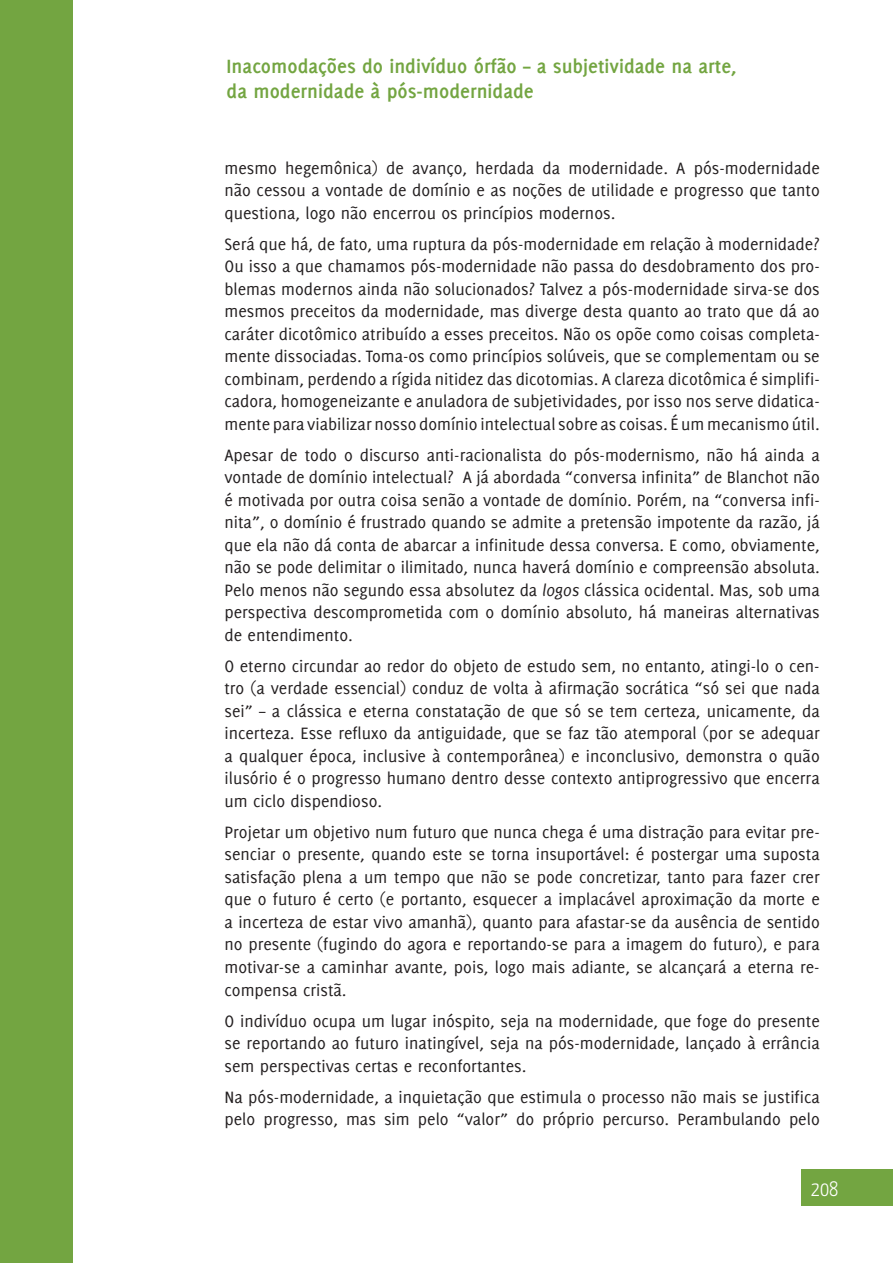
<style>
.page{position:relative;width:893px;height:1263px;background:#fff}
.page>*{position:absolute;margin:0;border:0;box-sizing:border-box;transform-origin:0 0}
.t1{font:700 21px/25.2px "Delicious";color:#73a541}
.t2{font:300 21px "Yanone Kaffeesatz";color:#fff}
.t3{font:18px/22.5px "Delicious";color:#231f20;text-align:justify}
.s1{font-style:italic}
</style>
<div class="page">
<div style="left:0;top:0;width:72px;height:1263px;background:#73a541"></div>
<div style="left:802px;top:1170px;width:91px;height:36px;background:#73a541"></div>
<p class="t1" style="left:227px;top:53px;width:512px">Inacomodações do indivíduo órfão – a subjetividade na arte, da modernidade à pós-modernidade</p>
<p class="t3" style="left:224px;top:157px;width:597px">mesmo hegemônica) de avanço, herdada da modernidade. A pós-modernidade não cessou a vontade de domínio e as noções de utilidade e progresso que tanto questiona, logo não encerrou os princípios modernos.</p>
<p class="t3" style="left:224px;top:233px;width:597px">Será que há, de fato, uma ruptura da pós-modernidade em relação à modernidade?<br>Ou isso a que chamamos pós-modernidade não passa do desdobramento dos pro&shy;blemas modernos ainda não solucionados? Talvez a pós-modernidade sirva-se dos mesmos preceitos da modernidade, mas diverge desta quanto ao trato que dá ao caráter dicotômico atribuído a esses preceitos. Não os opõe como coisas completa&shy;mente dissociadas. Toma-os como princípios solúveis, que se complementam ou se combinam, perdendo a rígida nitidez das dicotomias. A clareza dicotômica é simplifi&shy;cadora, homogeneizante e anuladora de subjetividades, por isso nos serve didatica&shy;mente para viabilizar nosso domínio intelectual sobre as coisas. É um mecanismo útil.</p>
<p class="t3" style="left:224px;top:444px;width:597px">Apesar de todo o discurso anti-racionalista do pós-modernismo, não há ainda a vontade de domínio intelectual? A já abordada “conversa infinita” de Blanchot não é motivada por outra coisa senão a vontade de domínio. Porém, na “conversa infi&shy;nita”, o domínio é frustrado quando se admite a pretensão impotente da razão, já que ela não dá conta de abarcar a infinitude dessa conversa. E como, obviamente, não se pode delimitar o ilimitado, nunca haverá domínio e compreensão absoluta.<br>Pelo menos não segundo essa absolutez da <span class="s1">logos</span> clássica ocidental. Mas, sob uma perspectiva descomprometida com o domínio absoluto, há maneiras alternativas de entendimento.</p>
<p class="t3" style="left:224px;top:655px;width:597px">O eterno circundar ao redor do objeto de estudo sem, no entanto, atingi-lo o cen&shy;tro (a verdade essencial) conduz de volta à afirmação socrática “só sei que nada sei” – a clássica e eterna constatação de que só se tem certeza, unicamente, da incerteza. Esse refluxo da antiguidade, que se faz tão atemporal (por se adequar a qualquer época, inclusive à contemporânea) e inconclusivo, demonstra o quão ilusório é o progresso humano dentro desse contexto antiprogressivo que encerra um ciclo dispendioso.</p>
<p class="t3" style="left:224px;top:821px;width:597px">Projetar um objetivo num futuro que nunca chega é uma distração para evitar pre&shy;senciar o presente, quando este se torna insuportável: é postergar uma suposta satisfação plena a um tempo que não se pode concretizar, tanto para fazer crer que o futuro é certo (e portanto, esquecer a implacável aproximação da morte e a incerteza de estar vivo amanhã), quanto para afastar-se da ausência de sentido no presente (fugindo do agora e reportando-se para a imagem do futuro), e para motivar-se a caminhar avante, pois, logo mais adiante, se alcançará a eterna re&shy;compensa cristã.</p>
<p class="t3" style="left:224px;top:1009px;width:597px">O indivíduo ocupa um lugar inóspito, seja na modernidade, que foge do presente se reportando ao futuro inatingível, seja na pós-modernidade, lançado à errância sem perspectivas certas e reconfortantes.</p>
<p class="t3" style="left:224px;top:1085px;width:597px">Na pós-modernidade, a inquietação que estimula o processo não mais se justifica pelo progresso, mas sim pelo “valor” do próprio percurso. Perambulando pelo</p>
<p class="t2" style="left:811px;top:1176px;width:29px">208</p>
</div>
